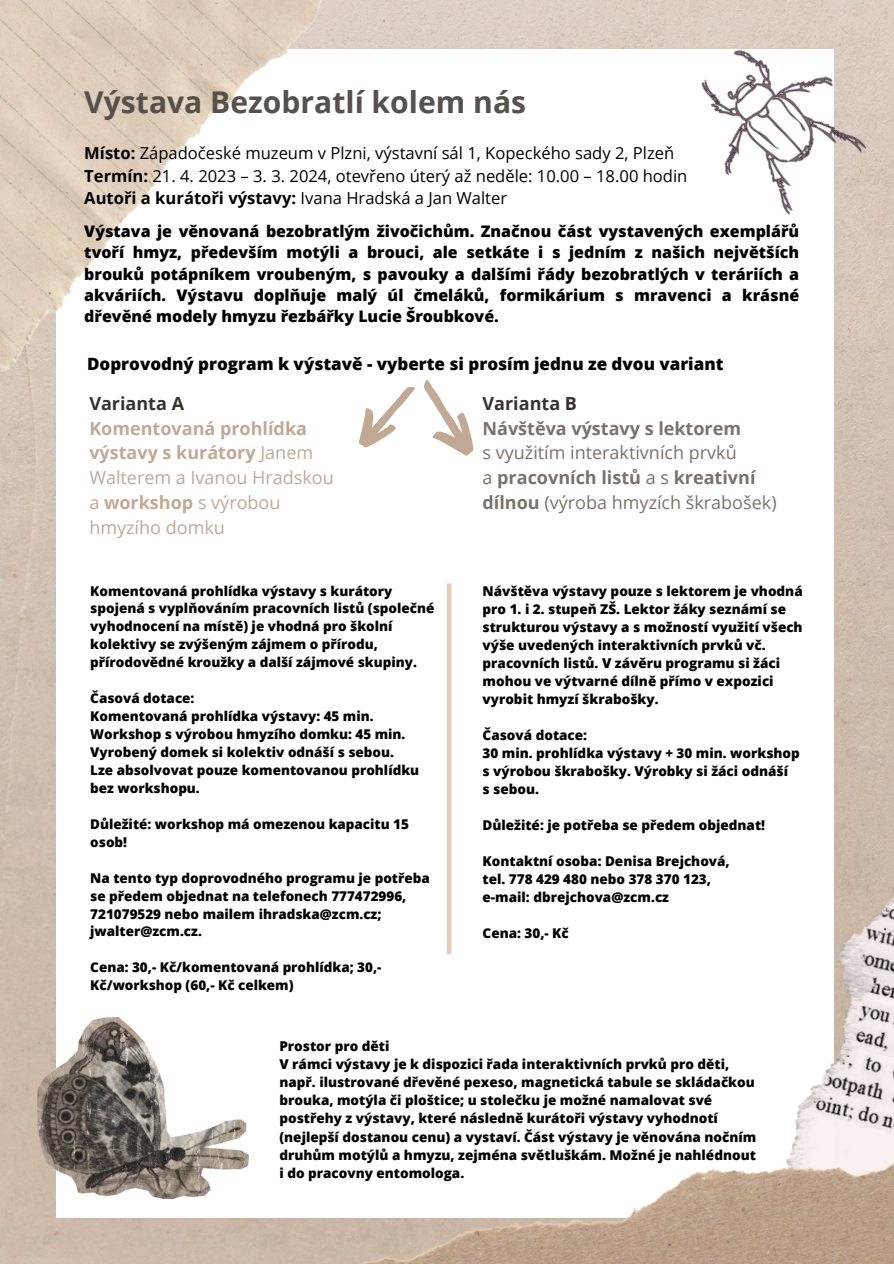
<style>
.page{position:relative;width:894px;height:1264px;background:#fff}
.page>*{position:absolute;margin:0;border:0;box-sizing:border-box;transform-origin:0 0}
.t1{font:700 30px "Open Sans";color:#57514b}
.t2{font:18px/24.8px "Open Sans";color:#c1a994}
.t3{font:700 18px/24.8px "Open Sans";color:#7b726a}
.t4{font:18px "Open Sans";color:#7b726a}
.t5{font:700 18px "Open Sans";color:#37322f}
.t6{font:800 16.95px "Open Sans";color:#000}
.t7{font:16.5px "Open Sans";color:#000}
.t8{font:700 16.5px "Open Sans";color:#000}
.t9{font:800 15.9px/21.3px "Open Sans";color:#000;text-align:justify}
.t10{font:800 13.5px/18px "Open Sans";color:#000}
.s1{font-weight:700}
.s2{font-weight:400}
</style>
<div class="page">
<img style="left:0;top:0;width:893px;height:1263px">
<div style="left:56px;top:49px;width:776px;height:1168px;background:#fff"></div>
<img style="left:37px;top:1017px;width:211px;height:181px">
<img style="left:0;top:0;width:348px;height:384px">
<img style="left:798px;top:819px;width:95px;height:288px">
<img style="left:317px;top:1107px;width:576px;height:156px">
<img style="left:668px;top:15px;width:217px;height:216px">
<div style="left:446px;top:583px;width:5px;height:371px;background:#e3ceb5"></div>
<svg style="left:344px;top:371px;width:130px;height:85px"></svg>
<p class="t1" style="left:84px;top:81px;width:443px">Výstava Bezobratlí kolem nás</p>
<p class="t7" style="left:84px;top:142px;width:591px"><span class="s1">Místo:</span> Západočeské muzeum v Plzni, výstavní sál 1, Kopeckého sady 2, Plzeň</p>
<p class="t7" style="left:84px;top:164px;width:604px"><span class="s1">Termín:</span> 21. 4. 2023 – 3. 3. 2024, otevřeno úterý až neděle: 10.00 – 18.00 hodin</p>
<p class="t8" style="left:84px;top:187px;width:424px">Autoři a kurátoři výstavy: <span class="s2">Ivana Hradská a Jan Walter</span></p>
<p class="t9" style="left:84px;top:220px;width:716px">Výstava je věnovaná bezobratlým živočichům. Značnou část vystavených exemplářů tvoří hmyz, především motýli a brouci, ale setkáte i s jedním z našich největších brouků potápníkem vroubeným, s pavouky a dalšími řády bezobratlých v teráriích a akváriích. Výstavu doplňuje malý úl čmeláků, formikárium s mravenci a krásné dřevěné modely hmyzu řezbářky Lucie Šroubkové.</p>
<p class="t6" style="left:87px;top:351px;width:637px">Doprovodný program k výstavě - vyberte si prosím jednu ze dvou variant</p>
<p class="t5" style="left:89px;top:390px;width:96px">Varianta A</p>
<p class="t2" style="left:89px;top:415px;width:246px"><span class="s1">Komentovaná prohlídka výstavy s kurátory</span> Janem<br>Walterem a Ivanou Hradskou a <span class="s1">workshop</span> s výrobou hmyzího domku</p>
<p class="t10" style="left:90px;top:581px;width:345px">Komentovaná prohlídka výstavy s kurátory spojená s vyplňováním pracovních listů (společné vyhodnocení na místě) je vhodná pro školní kolektivy se zvýšeným zájmem o přírodu, přírodovědné kroužky a další zájmové skupiny.</p>
<p class="t10" style="left:90px;top:689px;width:106px">Časová dotace:</p>
<p class="t10" style="left:90px;top:707px;width:285px">Komentovaná prohlídka výstavy: 45 min.</p>
<p class="t10" style="left:90px;top:724px;width:316px">Workshop s výrobou hmyzího domku: 45 min.<br>Vyrobený domek si kolektiv odnáší s sebou.</p>
<p class="t10" style="left:90px;top:760px;width:330px">Lze absolvovat pouze komentovanou prohlídku bez workshopu.</p>
<p class="t10" style="left:90px;top:814px;width:320px">Důležité: workshop má omezenou kapacitu 15 osob!</p>
<p class="t10" style="left:90px;top:868px;width:341px">Na tento typ doprovodného programu je potřeba se předem objednat na telefonech 777472996, 721079529 nebo mailem ihradska@zcm.cz; jwalter@zcm.cz.</p>
<p class="t10" style="left:90px;top:958px;width:292px">Cena: 30,- Kč/komentovaná prohlídka; 30,-<br>Kč/workshop (60,- Kč celkem)</p>
<p class="t5" style="left:482px;top:390px;width:96px">Varianta B</p>
<p class="t3" style="left:482px;top:415px;width:260px">Návštěva výstavy s lektorem</p>
<p class="t4" style="left:482px;top:440px;width:255px">s využitím interaktivních prvků</p>
<p class="t3" style="left:482px;top:464px;width:295px"><span class="s2">a</span> pracovních listů <span class="s2">a s</span> kreativní dílnou <span class="s2">(výroba hmyzích škrabošek)</span></p>
<p class="t10" style="left:482px;top:581px;width:321px">Návštěva výstavy pouze s lektorem je vhodná pro 1. i 2. stupeň ZŠ. Lektor žáky seznámí se strukturou výstavy a s možností využití všech výše uvedených interaktivních prvků vč. pracovních listů. V závěru programu si žáci mohou ve výtvarné dílně přímo v expozici vyrobit hmyzí škrabošky.</p>
<p class="t10" style="left:482px;top:725px;width:106px">Časová dotace:</p>
<p class="t10" style="left:482px;top:743px;width:319px">30 min. prohlídka výstavy + 30 min. workshop s výrobou škrabošky. Výrobky si žáci odnáší</p>
<p class="t10" style="left:482px;top:779px;width:58px">s sebou.</p>
<p class="t10" style="left:482px;top:815px;width:284px">Důležité: je potřeba se předem objednat!</p>
<p class="t10" style="left:482px;top:851px;width:249px">Kontaktní osoba: Denisa Brejchová,</p>
<p class="t10" style="left:482px;top:869px;width:230px">tel. 778 429 480 nebo 378 370 123,</p>
<p class="t10" style="left:482px;top:887px;width:188px">e-mail: dbrejchova@zcm.cz</p>
<p class="t10" style="left:482px;top:923px;width:88px">Cena: 30,- Kč</p>
<p class="t10" style="left:279px;top:1037px;width:111px">Prostor pro děti</p>
<p class="t10" style="left:279px;top:1055px;width:478px">V rámci výstavy je k dispozici řada interaktivních prvků pro děti, např. ilustrované dřevěné pexeso, magnetická tabule se skládačkou brouka, motýla či ploštice; u stolečku je možné namalovat své postřehy z výstavy, které následně kurátoři výstavy vyhodnotí (nejlepší dostanou cenu) a vystaví. Část výstavy je věnována nočním druhům motýlů a hmyzu, zejména světluškám. Možné je nahlédnout i do pracovny entomologa.</p>
</div>
